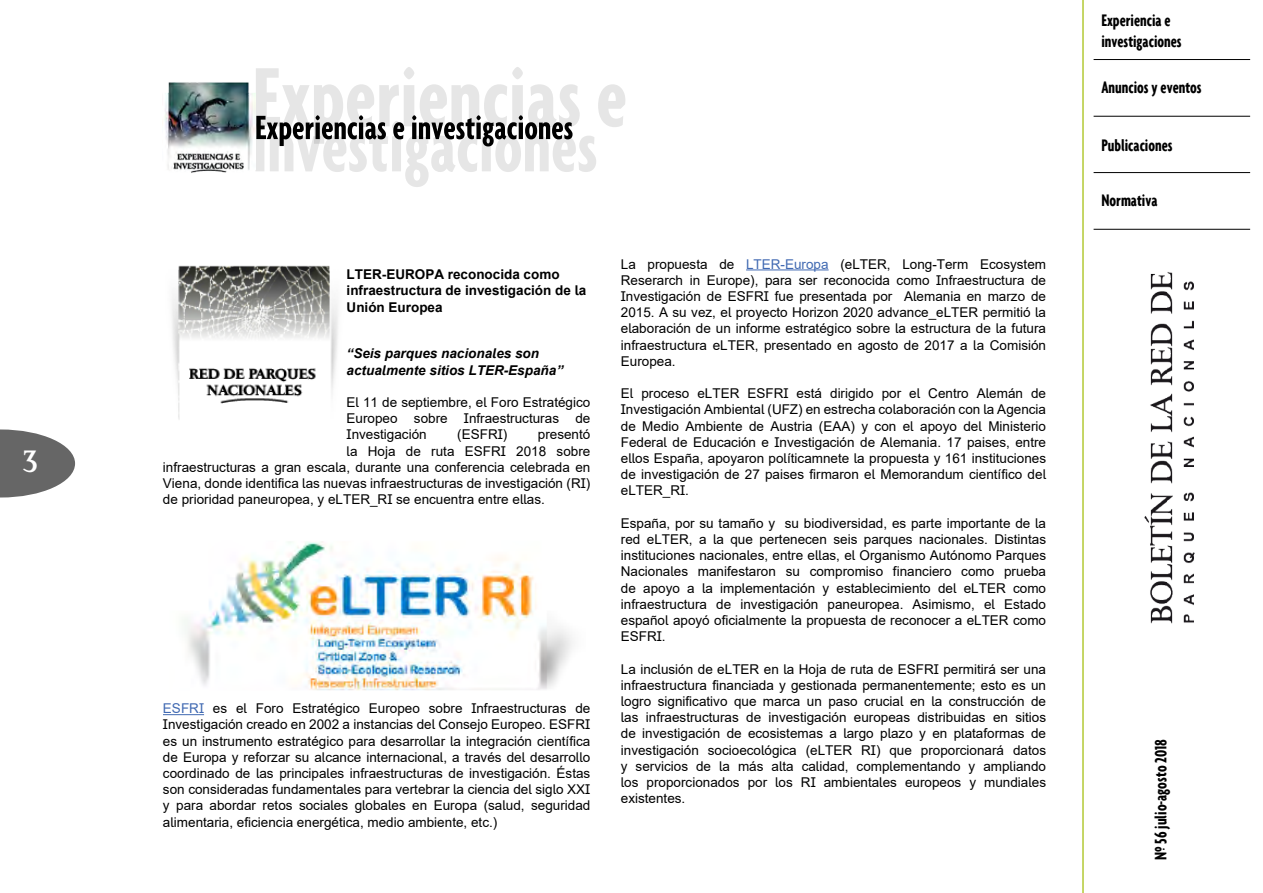
<style>
.page{position:relative;width:1263px;height:893px;background:#fff}
.page>*{position:absolute;margin:0;border:0;box-sizing:border-box;transform-origin:0 0}
.t1{font:30px "Palermo";color:#fff}
.t2{font:700 extra-condensed 18px/21.6px "Agenda";color:#000}
.t3{font:13.5px/16.2px "Arial";color:#000;text-align:justify}
.t4{font:700 13.5px/16.2px "Arial";color:#000}
.t5{font:italic 700 13.5px/16.2px "Arial";color:#000}
.s1{color:#4069b2}
</style>
<div class="page">
<svg style="left:0;top:429px;width:75px;height:68px"></svg>
<img style="left:1126px;top:115px;width:83px;height:509px">
<hr style="left:1082px;top:0;width:2px;height:893px;background:#b3c935">
<hr style="left:1093px;top:59px;width:157px;height:1px;background:#000">
<hr style="left:1093px;top:172px;width:157px;height:1px;background:#000">
<hr style="left:1093px;top:116px;width:157px;height:1px;background:#000">
<hr style="left:1093px;top:229px;width:157px;height:1px;background:#000">
<svg style="left:255px;top:67px;width:370px;height:120px"></svg>
<img style="left:165px;top:82px;width:90px;height:91px">
<hr style="left:163px;top:714px;width:41px;height:1px;background:#4069b2">
<img style="left:172px;top:265px;width:166px;height:154px">
<img style="left:184px;top:541px;width:389px;height:150px">
<hr style="left:746px;top:269px;width:83px;height:1px;background:#4069b2">
<h1 class="t1" style="left:22px;top:444px;width:19px">3</h1>
<p class="t4" style="left:347px;top:266px;width:241px">LTER-EUROPA reconocida como infraestructura de investigación de la<br>Unión Europea</p>
<p class="t5" style="left:347px;top:346px;width:218px">“Seis parques nacionales son actualmente sitios LTER-España”</p>
<p class="t3" style="left:347px;top:394px;width:245px">El 11 de septiembre, el Foro Estratégico Europeo sobre Infraestructuras de Investigación</p>
<p class="t3" style="left:457px;top:426px;width:52px">(ESFRI)</p>
<p class="t3" style="left:538px;top:426px;width:54px">presentó</p>
<p class="t3" style="left:347px;top:443px;width:245px">la Hoja de ruta ESFRI 2018 sobre</p>
<p class="t3" style="left:163px;top:459px;width:429px">infraestructuras a gran escala, durante una conferencia celebrada en</p>
<p class="t3" style="left:163px;top:475px;width:429px">Viena, donde identifica las nuevas infraestructuras de investigación (RI)</p>
<p class="t3" style="left:163px;top:491px;width:383px">de prioridad paneuropea, y eLTER_RI se encuentra entre ellas.</p>
<p class="t3" style="left:163px;top:700px;width:429px"><span class="s1">ESFRI</span> es el Foro Estratégico Europeo sobre Infraestructuras de Investigación creado en 2002 a instancias del Consejo Europeo. ESFRI es un instrumento estratégico para desarrollar la integración científica de Europa y reforzar su alcance internacional, a través del desarrollo coordinado de las principales infraestructuras de investigación. Éstas son consideradas fundamentales para vertebrar la ciencia del siglo XXI y para abordar retos sociales globales en Europa (salud, seguridad alimentaria, eficiencia energética, medio ambiente, etc.)</p>
<p class="t3" style="left:621px;top:256px;width:427px">La propuesta de <span class="s1">LTER-Europa</span> (eLTER, Long-Term Ecosystem Reserarch in Europe), para ser reconocida como Infraestructura de Investigación de ESFRI fue presentada por Alemania en marzo de 2015. A su vez, el proyecto Horizon 2020 advance_eLTER permitió la elaboración de un informe estratégico sobre la estructura de la futura infraestructura eLTER, presentado en agosto de 2017 a la Comisión Europea.</p>
<p class="t3" style="left:621px;top:385px;width:427px">El proceso eLTER ESFRI está dirigido por el Centro Alemán de Investigación Ambiental (UFZ) en estrecha colaboración con la Agencia de Medio Ambiente de Austria (EAA) y con el apoyo del Ministerio Federal de Educación e Investigación de Alemania. 17 paises, entre ellos España, apoyaron políticamnete la propuesta y 161 instituciones de investigación de 27 paises firmaron el Memorandum científico del eLTER_RI.</p>
<p class="t3" style="left:621px;top:515px;width:427px">España, por su tamaño y su biodiversidad, es parte importante de la red eLTER, a la que pertenecen seis parques nacionales. Distintas instituciones nacionales, entre ellas, el Organismo Autónomo Parques Nacionales manifestaron su compromiso financiero como prueba de apoyo a la implementación y establecimiento del eLTER como infraestructura de investigación paneuropea. Asimismo, el Estado español apoyó oficialmente la propuesta de reconocer a eLTER como ESFRI.</p>
<p class="t3" style="left:621px;top:661px;width:427px">La inclusión de eLTER en la Hoja de ruta de ESFRI permitirá ser una infraestructura financiada y gestionada permanentemente; esto es un logro significativo que marca un paso crucial en la construcción de las infraestructuras de investigación europeas distribuidas en sitios de investigación de ecosistemas a largo plazo y en plataformas de investigación socioecológica (eLTER RI) que proporcionará datos y servicios de la más alta calidad, complementando y ampliando los proporcionados por los RI ambientales europeos y mundiales existentes.</p>
<h2 class="t2" style="left:1101px;top:9px;width:82px">Experiencia e investigaciones</h2>
<h2 class="t2" style="left:1101px;top:76px;width:102px">Anuncios y eventos</h2>
<h2 class="t2" style="left:1101px;top:134px;width:73px">Publicaciones</h2>
<h2 class="t2" style="left:1101px;top:189px;width:58px">Normativa</h2>
<h2 class="t2" style="left:1149px;top:860px;width:123px;rotate:-90deg">Nº 56 julio-agosto 2018</h2>
</div>
